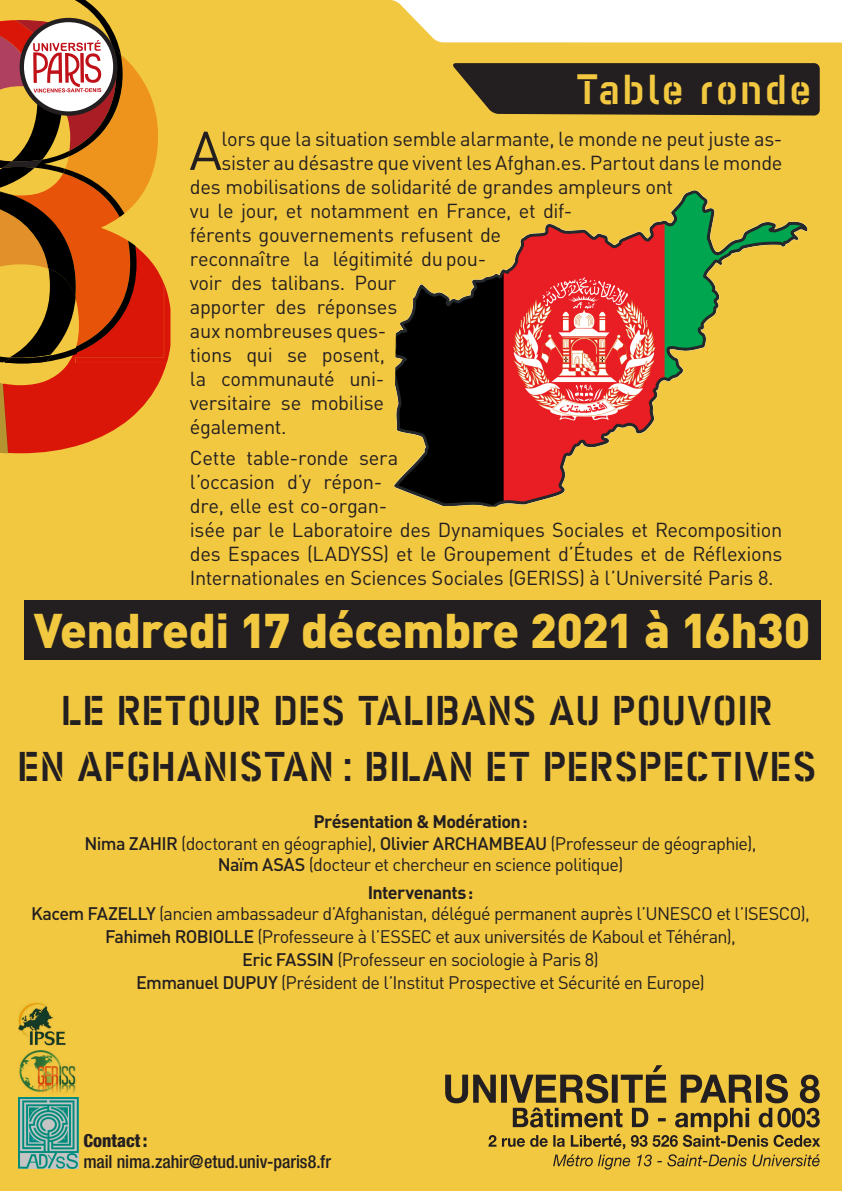
<style>
.page{position:relative;width:842px;height:1191px;background:#f3c841}
.page>*{position:absolute;margin:0;border:0;box-sizing:border-box;transform-origin:0 0}
.t1{font:53.7px "DIN";color:#231f20}
.t2{font:900 48px "DIN";letter-spacing:-.01em;color:#f3c841}
.t3{font:700 48px "Regular Cargo";letter-spacing:.03em;color:#f3c841}
.t4{font:700 47px/56.4px "Regular Cargo";letter-spacing:-.01em;color:#231f20;text-align:center}
.t5{font:20px/24px "DIN";letter-spacing:-.015em;color:#231f20}
.t6{font:18px/22.7px "DIN";letter-spacing:-.035em;color:#231f20;text-align:center}
.t7{font:500 condensed 18px "Helvetica Neue";letter-spacing:-.005em;color:#231f20}
.t8{font:800 condensed 18px "Helvetica Neue";letter-spacing:.005em;color:#231f20}
.s1{font-weight:700}
.s2{font-weight:500}
</style>
<div class="page">
<svg style="left:452px;top:63px;width:368px;height:53px;background:#342d22"></svg>
<svg style="left:0;top:0;width:170px;height:453px;background:#c8712e"></svg>
<svg style="left:445px;top:1065px;width:375px;height:104px;background:#be9d38"></svg>
<div style="left:24px;top:600px;width:796px;height:59px;background:#231f20"></div>
<img style="left:393px;top:190px;width:414px;height:319px">
<img style="left:18px;top:1097px;width:61px;height:71px">
<img style="left:17px;top:1050px;width:59px;height:43px">
<img style="left:18px;top:1002px;width:47px;height:43px">
<h2 class="t3" style="left:577px;top:64px;width:238px">Table ronde</h2>
<h1 class="t1" style="left:189px;top:117px;width:34px">A</h1>
<p class="t5" style="left:222px;top:126px;width:562px">lors que la situation semble alarmante, le monde ne peut juste as-</p>
<p class="t5" style="left:222px;top:150px;width:562px">sister au désastre que vivent les Afghan.es. Partout dans le monde</p>
<p class="t5" style="left:190px;top:174px;width:485px">des mobilisations de solidarité de grandes ampleurs ont</p>
<p class="t5" style="left:190px;top:198px;width:384px">vu le jour, et notamment en France, et dif-</p>
<p class="t5" style="left:190px;top:222px;width:313px">férents gouvernements refusent de</p>
<p class="t5" style="left:190px;top:246px;width:298px">reconnaître la légitimité du pou-</p>
<p class="t5" style="left:190px;top:270px;width:208px">voir des talibans. Pour</p>
<p class="t5" style="left:190px;top:294px;width:209px">apporter des réponses</p>
<p class="t5" style="left:190px;top:318px;width:198px">aux nombreuses ques-</p>
<p class="t5" style="left:190px;top:342px;width:197px">tions qui se posent,</p>
<p class="t5" style="left:190px;top:366px;width:196px">la communauté uni-</p>
<p class="t5" style="left:190px;top:390px;width:196px">versitaire se mobilise</p>
<p class="t5" style="left:190px;top:414px;width:98px">également.</p>
<p class="t5" style="left:190px;top:445px;width:594px">Cette table-ronde sera<br>l’occasion d’y répon-<br>dre, elle est co-organ-<br>isée par le Laboratoire des Dynamiques Sociales et Recomposition des Espaces (LADYSS) et le Groupement d’Études et de Réflexions Internationales en Sciences Sociales (GERISS) à l’Université Paris 8.</p>
<h2 class="t2" style="left:34px;top:598px;width:778px">Vendredi 17 décembre 2021 à 16h30</h2>
<h3 class="t4" style="left:19px;top:680px;width:801px">LE RETOUR DES TALIBANS AU POUVOIR<br>EN AFGHANISTAN : BILAN ET PERSPECTIVES</h3>
<p class="t6" style="left:85px;top:810px;width:673px;line-height:21.6px"><span class="s1">Présentation &amp; Modération:<br></span><span class="s2">Nima ZAHIR</span> (doctorant en géographie), <span class="s2">Olivier ARCHAMBEAU</span> (Professeur de géographie),<br><span class="s2">Naïm ASAS</span> (docteur et chercheur en science politique)</p>
<p class="t6" style="left:31px;top:880px;width:780px"><span class="s1">Intervenants:<br></span><span class="s2">Kacem FAZELLY</span> (ancien ambassadeur d’Afghanistan, délégué permanent auprès l’UNESCO et l’ISESCO), <span class="s2">Fahimeh ROBIOLLE</span> (Professeure à l’ESSEC et aux universités de Kaboul et Téhéran),<br><span class="s2">Eric FASSIN</span> (Professeur en sociologie à Paris 8)<br><span class="s2">Emmanuel DUPUY</span> (Président de l’Institut Prospective et Sécurité en Europe)</p>
<p class="t8" style="left:83px;top:1129px;width:66px">Contact:</p>
<p class="t7" style="left:83px;top:1151px;width:249px">mail nima.zahir@etud.univ-paris8.fr</p>
</div>
